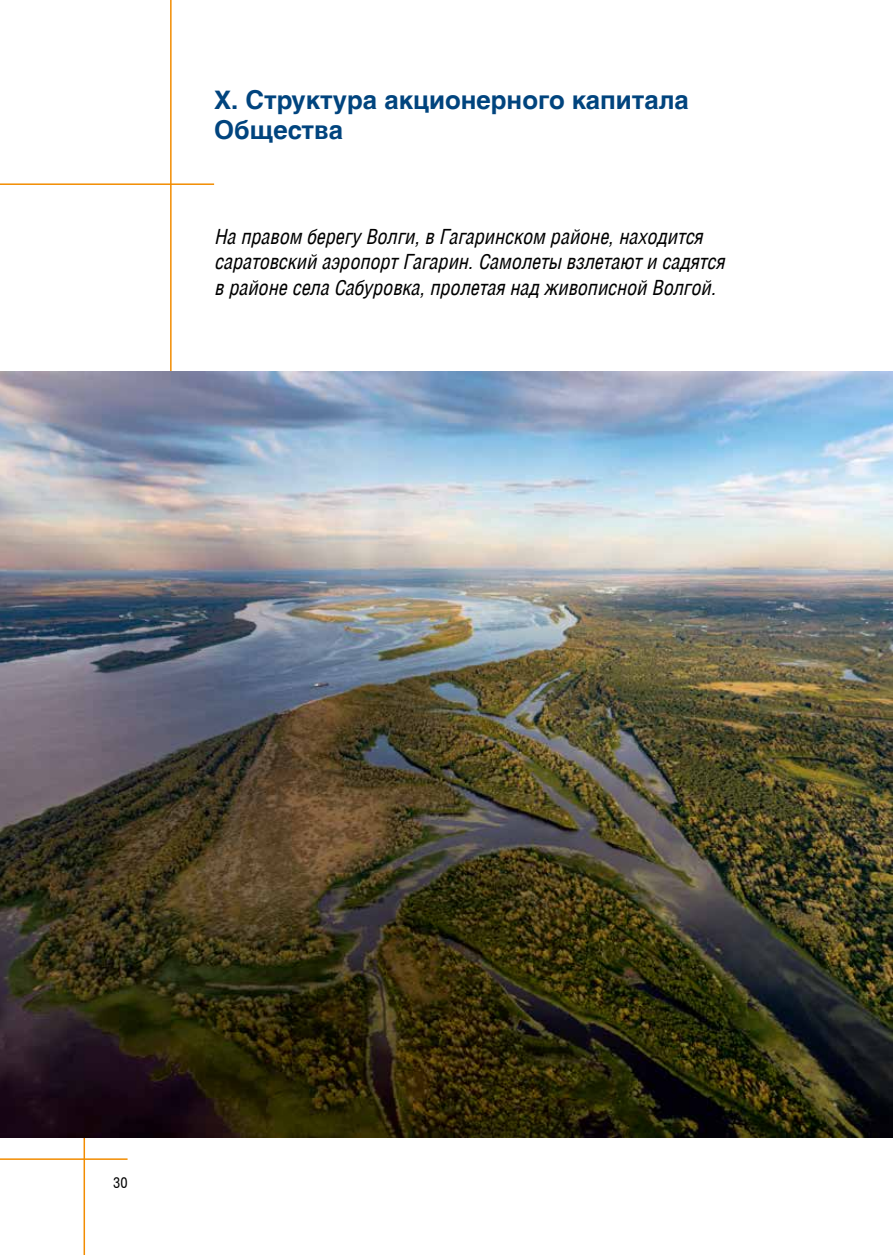
<style>
.page{position:relative;width:893px;height:1255px;background:#fff}
.page>*{position:absolute;margin:0;border:0;box-sizing:border-box;transform-origin:0 0}
.t1{font:700 25.5px/30px "Helios";color:#00447e}
.t2{font:italic 21px/25.2px "Helios Cond";color:#000}
.t3{font:15px "Helios Cond";color:#000}
</style>
<div class="page">
<hr style="left:84px;top:1137px;width:1px;height:117px;background:#f28c00">
<hr style="left:170px;top:0;width:2px;height:371px;background:#f28c00">
<hr style="left:0;top:1158px;width:128px;height:1px;background:#f28c00">
<hr style="left:0;top:183px;width:214px;height:2px;background:#f28c00">
<img style="left:0;top:371px;width:893px;height:766px">
<p class="t1" style="left:214px;top:84px;width:476px">X. Структура акционерного капитала<br>Общества</p>
<p class="t2" style="left:214px;top:224px;width:512px">На правом берегу Волги, в Гагаринском районе, находится саратовский аэропорт Гагарин. Самолеты взлетают и садятся в районе села Сабуровка, пролетая над живописной Волгой.</p>
<p class="t3" style="left:113px;top:1173px;width:16px">30</p>
</div>
